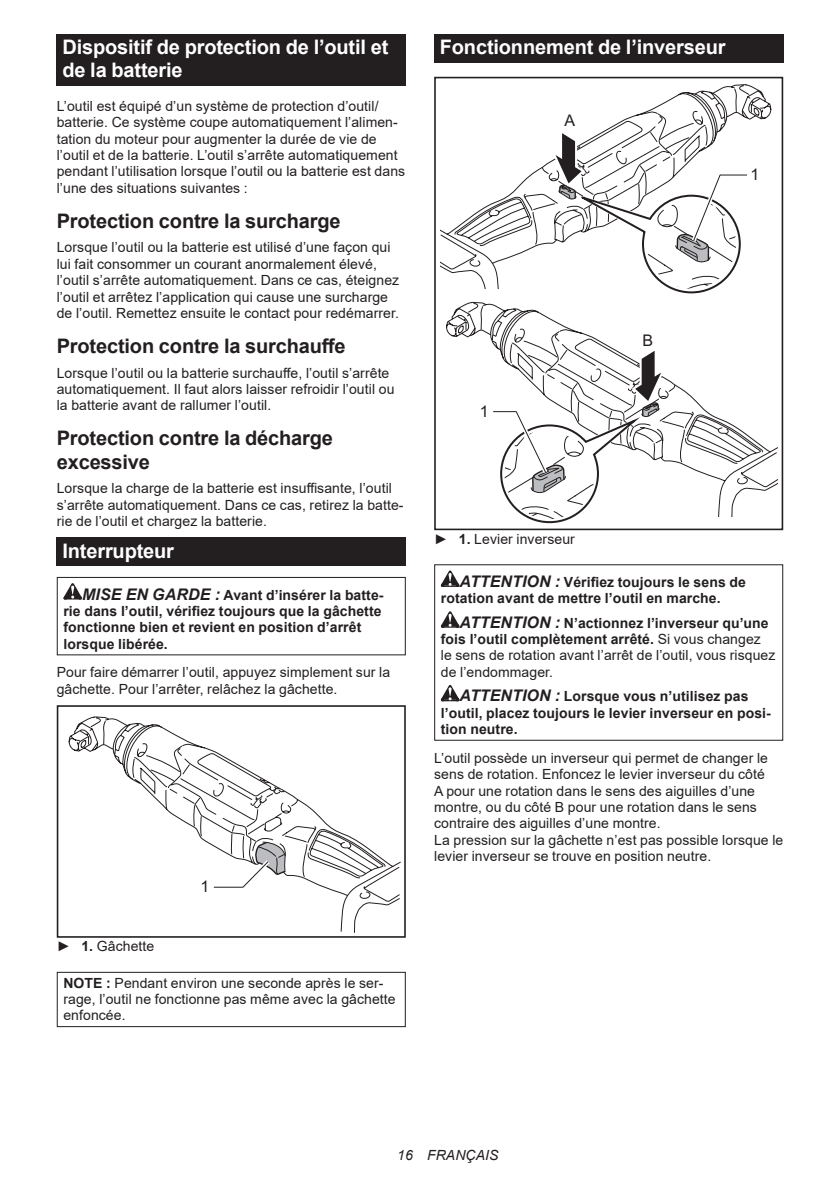
<style>
.page{position:relative;width:840px;height:1191px;background:#fff}
.page>*{position:absolute;margin:0;border:0;box-sizing:border-box;transform-origin:0 0}
.t1{font:700 20px/23.4px "Arial";letter-spacing:-.01em;color:#231f20}
.t2{font:700 20px/23.4px "Arial";letter-spacing:-.01em;color:#fff}
.t3{font:16px "Arial";color:#231f20}
.t4{font:14px/16.4px "Arial";letter-spacing:.005em;color:#231f20}
.t5{font:700 14px/16.4px "Arial";letter-spacing:.005em;color:#231f20}
.t6{font:italic 14px "Arial";letter-spacing:.005em;color:#231f20}
.s1{font-style:italic;font-size:16px}
.s2{font-weight:700}
.s3{font-weight:700;font-style:italic;font-size:16px}
</style>
<div class="page">
<div style="left:57px;top:34px;width:348px;height:52px;background:#231f20"></div>
<div style="left:57px;top:537px;width:348px;height:29px;background:#231f20"></div>
<svg style="left:63px;top:583px;width:19px;height:16px"></svg>
<div style="left:57px;top:577px;width:348px;height:78px;border:1px solid #231f20"></div>
<svg style="left:68px;top:716px;width:333px;height:217px"></svg>
<div style="left:57px;top:909px;width:73px;height:28px;background:#fff"></div>
<div style="left:57px;top:705px;width:348px;height:232px;border:2px solid #231f20"></div>
<svg style="left:210px;top:840px;width:76px;height:51px"></svg>
<div style="left:57px;top:971px;width:348px;height:56px;border:1px solid #231f20"></div>
<div style="left:434px;top:34px;width:348px;height:29px;background:#231f20"></div>
<svg style="left:440px;top:84px;width:331px;height:186px"></svg>
<svg style="left:445px;top:186px;width:325px;height:157px"></svg>
<svg style="left:508px;top:333px;width:269px;height:183px"></svg>
<div style="left:434px;top:77px;width:348px;height:453px;border:2px solid #231f20"></div>
<svg style="left:492px;top:343px;width:178px;height:181px"></svg>
<svg style="left:546px;top:126px;width:204px;height:169px"></svg>
<svg style="left:440px;top:570px;width:19px;height:17px"></svg>
<svg style="left:440px;top:611px;width:19px;height:16px"></svg>
<svg style="left:440px;top:685px;width:19px;height:16px"></svg>
<h1 class="t2" style="left:62px;top:36px;width:327px">Dispositif de protection de l’outil et de la batterie</h1>
<p class="t4" style="left:57px;top:98px;width:350px">L’outil est équipé d’un système de protection d’outil/ batterie. Ce système coupe automatiquement l’alimen&shy;tation du moteur pour augmenter la durée de vie de l’outil et de la batterie. L’outil s’arrête automatiquement pendant l’utilisation lorsque l’outil ou la batterie est dans l’une des situations suivantes :</p>
<h1 class="t1" style="left:57px;top:209px;width:285px">Protection contre la surcharge</h1>
<p class="t4" style="left:57px;top:239px;width:344px">Lorsque l’outil ou la batterie est utilisé d’une façon qui lui fait consommer un courant anormalement élevé, l’outil s’arrête automatiquement. Dans ce cas, éteignez l’outil et arrêtez l’application qui cause une surcharge de l’outil. Remettez ensuite le contact pour redémarrer.</p>
<h1 class="t1" style="left:57px;top:334px;width:290px">Protection contre la surchauffe</h1>
<p class="t4" style="left:57px;top:364px;width:339px">Lorsque l’outil ou la batterie surchauffe, l’outil s’arrête automatiquement. Il faut alors laisser refroidir l’outil ou la batterie avant de rallumer l’outil.</p>
<h1 class="t1" style="left:57px;top:426px;width:278px">Protection contre la décharge excessive</h1>
<p class="t4" style="left:57px;top:480px;width:348px">Lorsque la charge de la batterie est insuffisante, l’outil s’arrête automatiquement. Dans ce cas, retirez la batte&shy;rie de l’outil et chargez la batterie.</p>
<h1 class="t2" style="left:62px;top:539px;width:113px">Interrupteur</h1>
<p class="t5" style="left:63px;top:586px;width:321px;text-indent:19px"><span class="s1">MISE EN GARDE :</span> Avant d’insérer la batte&shy;rie dans l’outil, vérifiez toujours que la gâchette fonctionne bien et revient en position d’arrêt lorsque libérée.</p>
<p class="t4" style="left:57px;top:664px;width:335px">Pour faire démarrer l’outil, appuyez simplement sur la gâchette. Pour l’arrêter, relâchez la gâchette.</p>
<p class="t3" style="left:200px;top:876px;width:10px">1</p>
<p class="t4" style="left:57px;top:938px;width:99px">► <span class="s2">1.</span> Gâchette</p>
<p class="t4" style="left:63px;top:974px;width:333px"><span class="s2">NOTE :</span> Pendant environ une seconde après le ser&shy;rage, l’outil ne fonctionne pas même avec la gâchette enfoncée.</p>
<h1 class="t2" style="left:439px;top:36px;width:287px">Fonctionnement de l’inverseur</h1>
<p class="t3" style="left:564px;top:110px;width:12px">A</p>
<p class="t3" style="left:479px;top:400px;width:10px">1</p>
<p class="t3" style="left:642px;top:330px;width:12px">B</p>
<p class="t3" style="left:750px;top:164px;width:10px">1</p>
<p class="t4" style="left:434px;top:530px;width:142px">► <span class="s2">1.</span> Levier inverseur</p>
<p class="t5" style="left:440px;top:574px;width:306px;text-indent:19px"><span class="s1">ATTENTION :</span> Vérifiez toujours le sens de rotation avant de mettre l’outil en marche.</p>
<p class="t4" style="left:440px;top:614px;width:336px;text-indent:19px"><span class="s3">ATTENTION :</span> <span class="s2">N’actionnez l’inverseur qu’une fois l’outil complètement arrêté.</span> Si vous changez<br>le sens de rotation avant l’arrêt de l’outil, vous risquez de l’endommager.</p>
<p class="t5" style="left:440px;top:688px;width:331px;text-indent:19px"><span class="s1">ATTENTION :</span> Lorsque vous n’utilisez pas l’outil, placez toujours le levier inverseur en posi&shy;tion neutre.</p>
<p class="t4" style="left:434px;top:749px;width:350px">L’outil possède un inverseur qui permet de changer le sens de rotation. Enfoncez le levier inverseur du côté<br>A pour une rotation dans le sens des aiguilles d’une montre, ou du côté B pour une rotation dans le sens contraire des aiguilles d’une montre.<br>La pression sur la gâchette n’est pas possible lorsque le levier inverseur se trouve en position neutre.</p>
<p class="t6" style="left:397px;top:1146px;width:103px">16 FRANÇAIS</p>
</div>
